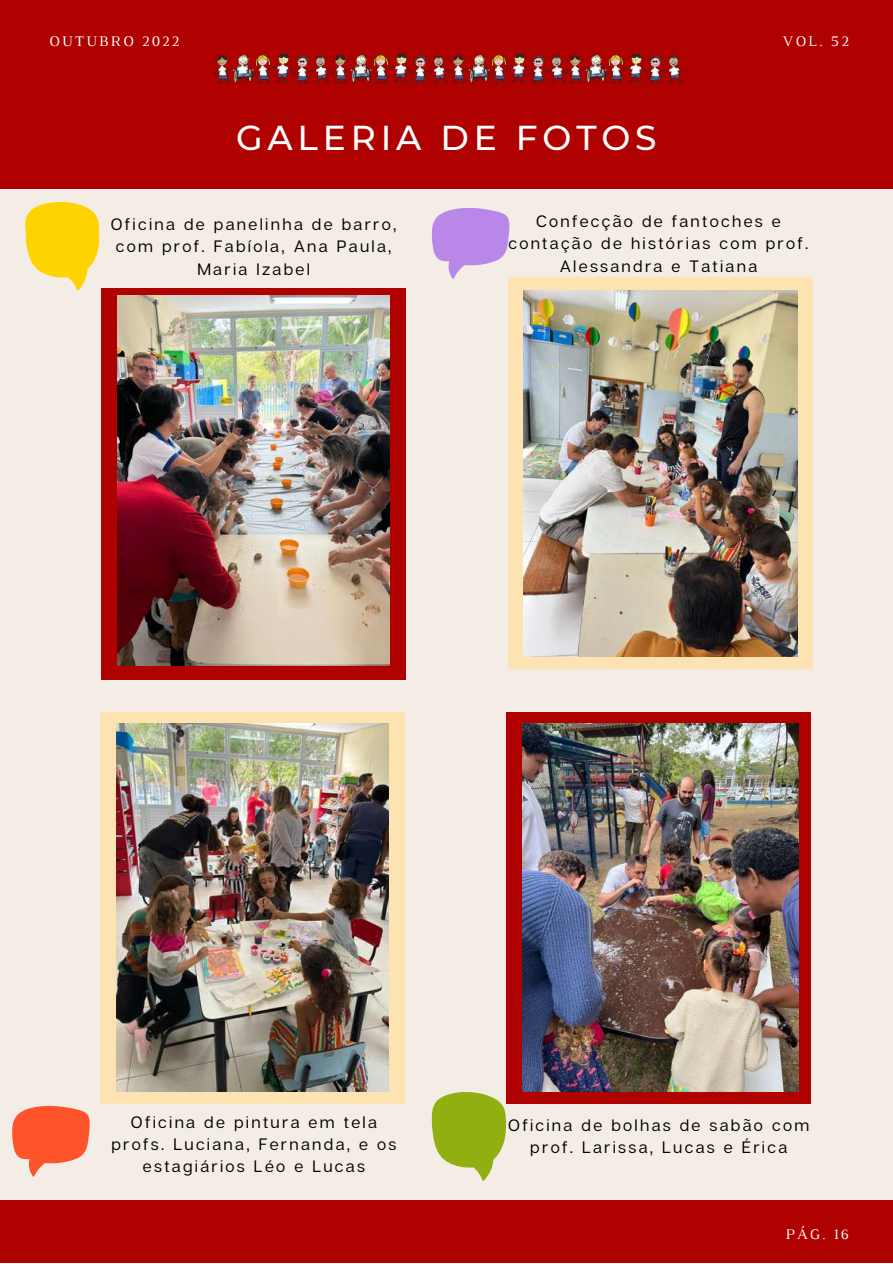
<style>
.page{position:relative;width:893px;height:1264px;background:#fff}
.page>*{position:absolute;margin:0;border:0;box-sizing:border-box;transform-origin:0 0}
.t1{font:500 34.5px "Montserrat";letter-spacing:.14em;color:#fff}
.t2{font:16.5px/22.5px "Articulat CF";letter-spacing:.14em;color:#000;text-align:center}
.t3{font:15px "Luthier";letter-spacing:.14em;color:#fff}
.t4{font:14.85px "Luthier";color:#fff}
</style>
<div class="page">
<div style="left:0;top:0;width:892px;height:1262px;background:#f3ede5"></div>
<div style="left:0;top:0;width:892px;height:189px;background:#b00101"></div>
<div style="left:0;top:1200px;width:892px;height:62px;background:#b00101"></div>
<img style="left:212px;top:53px;width:107px;height:31px">
<img style="left:319px;top:53px;width:118px;height:31px">
<img style="left:437px;top:53px;width:117px;height:31px">
<img style="left:554px;top:53px;width:131px;height:31px">
<div style="left:102px;top:288px;width:304px;height:391px;background:#b00101"></div>
<img style="left:117px;top:296px;width:272px;height:370px">
<div style="left:100px;top:712px;width:305px;height:391px;background:#fde3b2"></div>
<img style="left:117px;top:724px;width:272px;height:367px">
<div style="left:506px;top:712px;width:305px;height:391px;background:#b00101"></div>
<img style="left:522px;top:724px;width:276px;height:367px">
<svg style="left:25px;top:202px;width:74px;height:88px"></svg>
<svg style="left:12px;top:1105px;width:78px;height:71px"></svg>
<svg style="left:432px;top:1092px;width:74px;height:88px"></svg>
<svg style="left:432px;top:208px;width:77px;height:71px"></svg>
<div style="left:508px;top:277px;width:304px;height:391px;background:#fde3b2"></div>
<img style="left:524px;top:290px;width:273px;height:366px">
<p class="t3" style="left:49px;top:36px;width:132px">OUTUBRO 2022</p>
<p class="t3" style="left:782px;top:36px;width:68px">VOL. 52</p>
<h1 class="t1" style="left:236px;top:116px;width:422px">GALERIA DE FOTOS</h1>
<p class="t2" style="left:111px;top:212px;width:287px">Oficina de panelinha de barro, com prof. Fabíola, Ana Paula,<br>Maria Izabel</p>
<p class="t2" style="left:508px;top:209px;width:301px">Confecção de fantoches e contação de histórias com prof.<br>Alessandra e Tatiana</p>
<p class="t2" style="left:111px;top:1109px;width:286px">Oficina de pintura em tela profs. Luciana, Fernanda, e os estagiários Léo e Lucas</p>
<p class="t2" style="left:508px;top:1113px;width:302px">Oficina de bolhas de sabão com prof. Larissa, Lucas e Érica</p>
<p class="t4" style="left:785px;top:1228px;width:65px">PÁG. 16</p>
</div>
